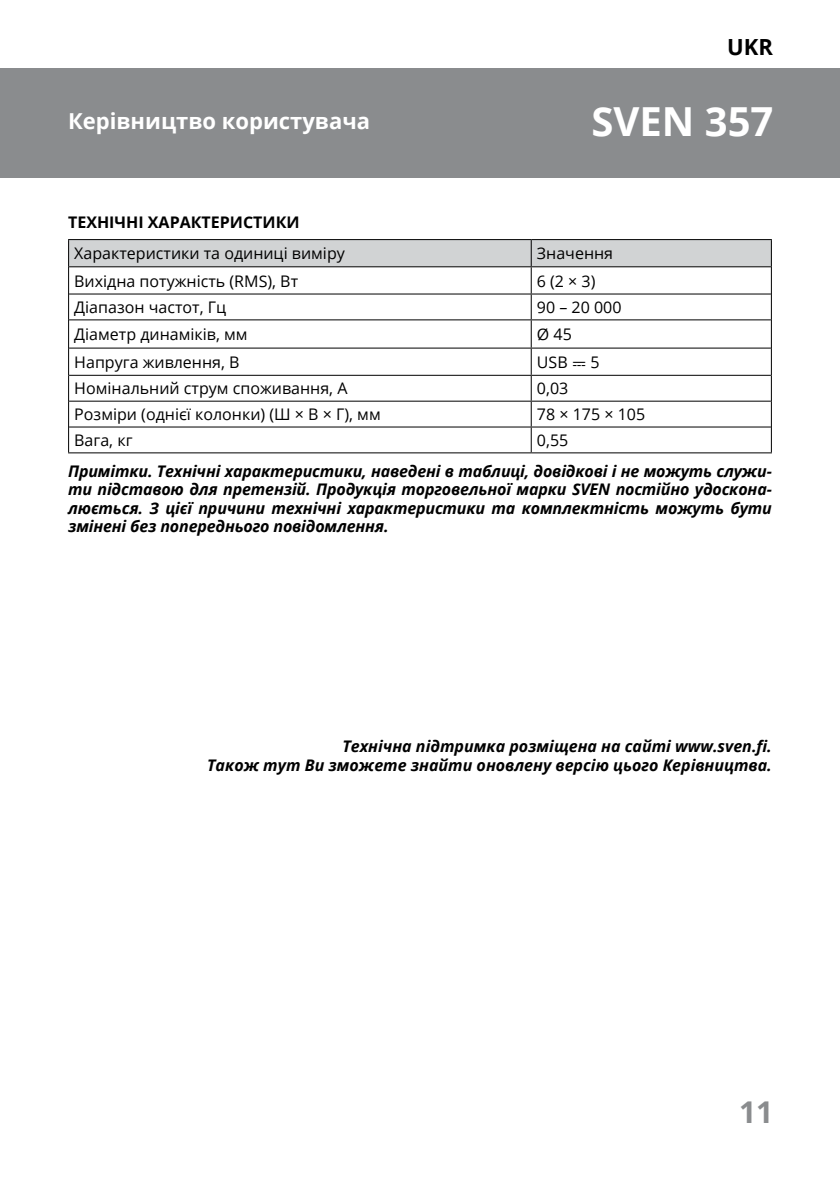
<style>
.page{position:relative;width:840px;height:1191px;background:#fff}
.page>*{position:absolute;margin:0;border:0;box-sizing:border-box;transform-origin:0 0}
.t1{font:700 40px "Open Sans";color:#fff}
.t2{font:700 30px "Open Sans";color:#8a8c8e}
.t3{font:700 22.2px "Open Sans";color:#000}
.t4{font:700 22px "Open Sans";color:#fff}
.t5{font:italic 700 16px/18.2px "Open Sans";color:#000;text-align:justify}
.t6{font:16px "Open Sans";color:#000}
.t7{font:700 16px "Open Sans";color:#000}
.s1{font-family:"STIX General"}
</style>
<div class="page">
<div style="left:0;top:68px;width:839px;height:109px;background:#8a8c8e"></div>
<hr style="left:68px;top:239px;width:463px;height:1px;background:#000">
<hr style="left:531px;top:239px;width:240px;height:1px;background:#000">
<svg style="left:68px;top:240px;width:703px;height:212px"></svg>
<hr style="left:68px;top:452px;width:463px;height:1px;background:#000">
<hr style="left:531px;top:452px;width:240px;height:1px;background:#000">
<h3 class="t3" style="left:727px;top:32px;width:47px">UKR</h3>
<h3 class="t4" style="left:68px;top:105px;width:303px">Керівництво користувача</h3>
<h1 class="t1" style="left:591px;top:94px;width:183px">SVEN 357</h1>
<p class="t7" style="left:68px;top:211px;width:233px">ТЕХНІЧНІ ХАРАКТЕРИСТИКИ</p>
<p class="t6" style="left:74px;top:242px;width:272px">Характеристики та одиниці виміру</p>
<p class="t6" style="left:536px;top:242px;width:78px">Значення</p>
<p class="t6" style="left:74px;top:270px;width:225px">Вихідна потужність (RMS), Вт</p>
<p class="t6" style="left:536px;top:270px;width:60px">6 (2 × 3)</p>
<p class="t6" style="left:74px;top:296px;width:153px">Діапазон частот, Гц</p>
<p class="t6" style="left:536px;top:296px;width:86px">90 – 20 000</p>
<p class="t6" style="left:74px;top:323px;width:175px">Діаметр динаміків, мм</p>
<p class="t6" style="left:536px;top:323px;width:36px">Ø 45</p>
<p class="t6" style="left:74px;top:351px;width:167px">Напруга живлення, В</p>
<p class="t6" style="left:536px;top:351px;width:64px">USB <span class="s1">⎓</span> 5</p>
<p class="t6" style="left:74px;top:377px;width:274px">Номінальний струм споживання, А</p>
<p class="t6" style="left:536px;top:377px;width:33px">0,03</p>
<p class="t6" style="left:74px;top:403px;width:308px">Розміри (однієї колонки) (Ш × В × Г), мм</p>
<p class="t6" style="left:536px;top:403px;width:110px">78 × 175 × 105</p>
<p class="t6" style="left:74px;top:429px;width:60px">Вага, кг</p>
<p class="t6" style="left:536px;top:429px;width:33px">0,55</p>
<p class="t5" style="left:68px;top:462px;width:704px">Примітки. Технічні характеристики, наведені в таблиці, довідкові і не можуть служи&shy;ти підставою для претензій. Продукція торговельної марки SVEN постійно удоскона&shy;люється. З цієї причини технічні характеристики та комплектність можуть бути змінені без попереднього повідомлення.</p>
<p class="t5" style="left:207px;top:736px;width:566px;line-height:19px;text-align:right">Технічна підтримка розміщена на сайті www.sven.fi.<br>Також тут Ви зможете знайти оновлену версію цього Керівництва.</p>
<h2 class="t2" style="left:738px;top:1090px;width:36px">11</h2>
</div>
